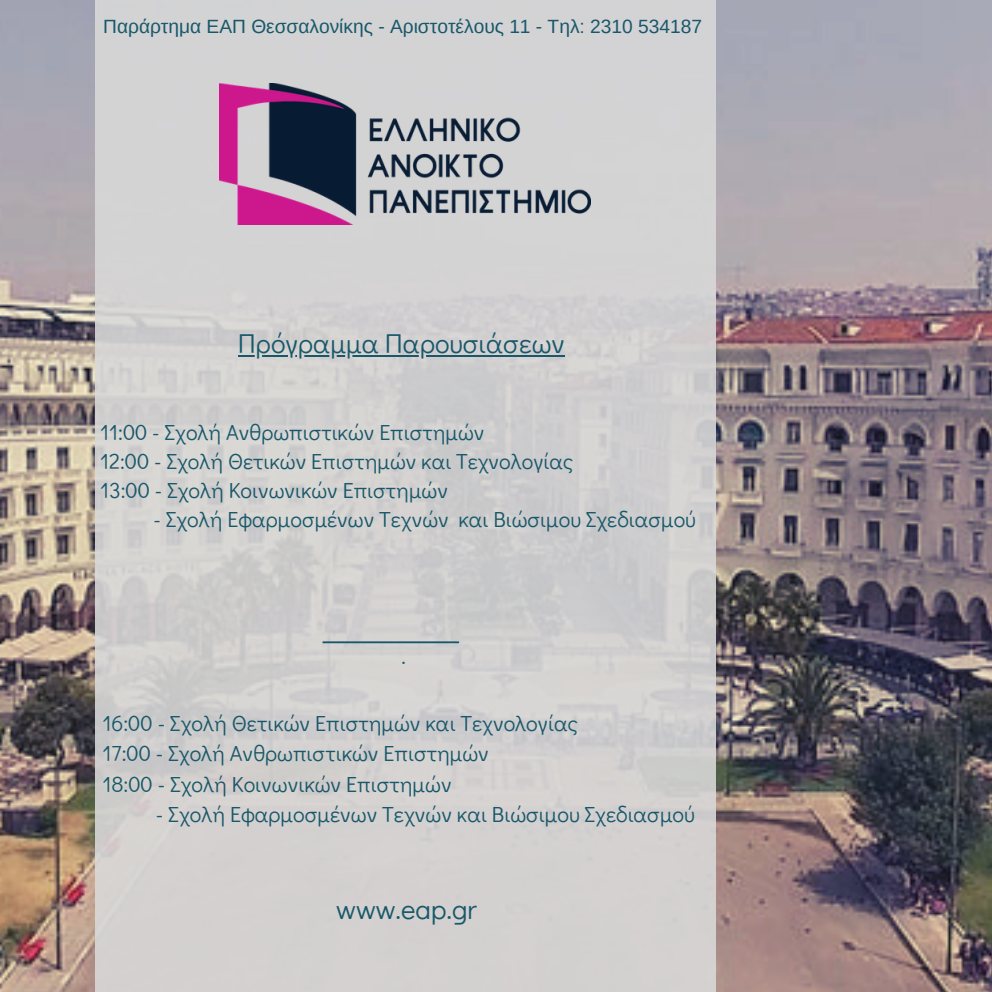
<style>
.page{position:relative;width:992px;height:992px;background:#fff}
.page>*{position:absolute;margin:0;border:0;box-sizing:border-box;transform-origin:0 0}
.t1{font:27.5px "Didact Gothic";color:#18586a}
.t2{font:27.25px "Didact Gothic";color:#18586a}
.t3{font:21.75px "Didact Gothic";color:#18586a}
.t4{font:21.5px "Didact Gothic";color:#18586a}
.t5{font:19.25px "Arimo";color:#18586a}
</style>
<div class="page">
<img style="left:0;top:0;width:992px;height:992px">
<div style="left:96px;top:0;width:619px;height:992px;background:#d3d1d0"></div>
<img style="left:219px;top:83px;width:372px;height:141px">
<hr style="left:238px;top:355px;width:327px;height:2px;background:#18586a">
<hr style="left:323px;top:641px;width:135px;height:2px;background:#18586a">
<p class="t5" style="left:103px;top:15px;width:600px">Παράρτημα ΕΑΠ Θεσσαλονίκης - Αριστοτέλους 11 - Τηλ: 2310 534187</p>
<p class="t2" style="left:238px;top:324px;width:328px">Πρόγραμμα Παρουσιάσεων</p>
<p class="t3" style="left:100px;top:417px;width:386px">11:00 - Σχολή Ανθρωπιστικών Επιστημών</p>
<p class="t3" style="left:100px;top:446px;width:475px">12:00 - Σχολή Θετικών Επιστημών και Τεχνολογίας</p>
<p class="t3" style="left:100px;top:475px;width:349px">13:00 - Σχολή Κοινωνικών Επιστημών</p>
<p class="t3" style="left:154px;top:504px;width:544px">- Σχολή Εφαρμοσμένων Τεχνών και Βιώσιμου Σχεδιασμού</p>
<p class="t4" style="left:401px;top:642px;width:6px">.</p>
<p class="t3" style="left:102px;top:708px;width:477px">16:00 - Σχολή Θετικών Επιστημών και Τεχνολογίας</p>
<p class="t3" style="left:102px;top:738px;width:388px">17:00 - Σχολή Ανθρωπιστικών Επιστημών</p>
<p class="t3" style="left:102px;top:769px;width:351px">18:00 - Σχολή Κοινωνικών Επιστημών</p>
<p class="t3" style="left:156px;top:799px;width:540px">- Σχολή Εφαρμοσμένων Τεχνών και Βιώσιμου Σχεδιασμού</p>
<p class="t1" style="left:336px;top:890px;width:142px">www.eap.gr</p>
</div>
